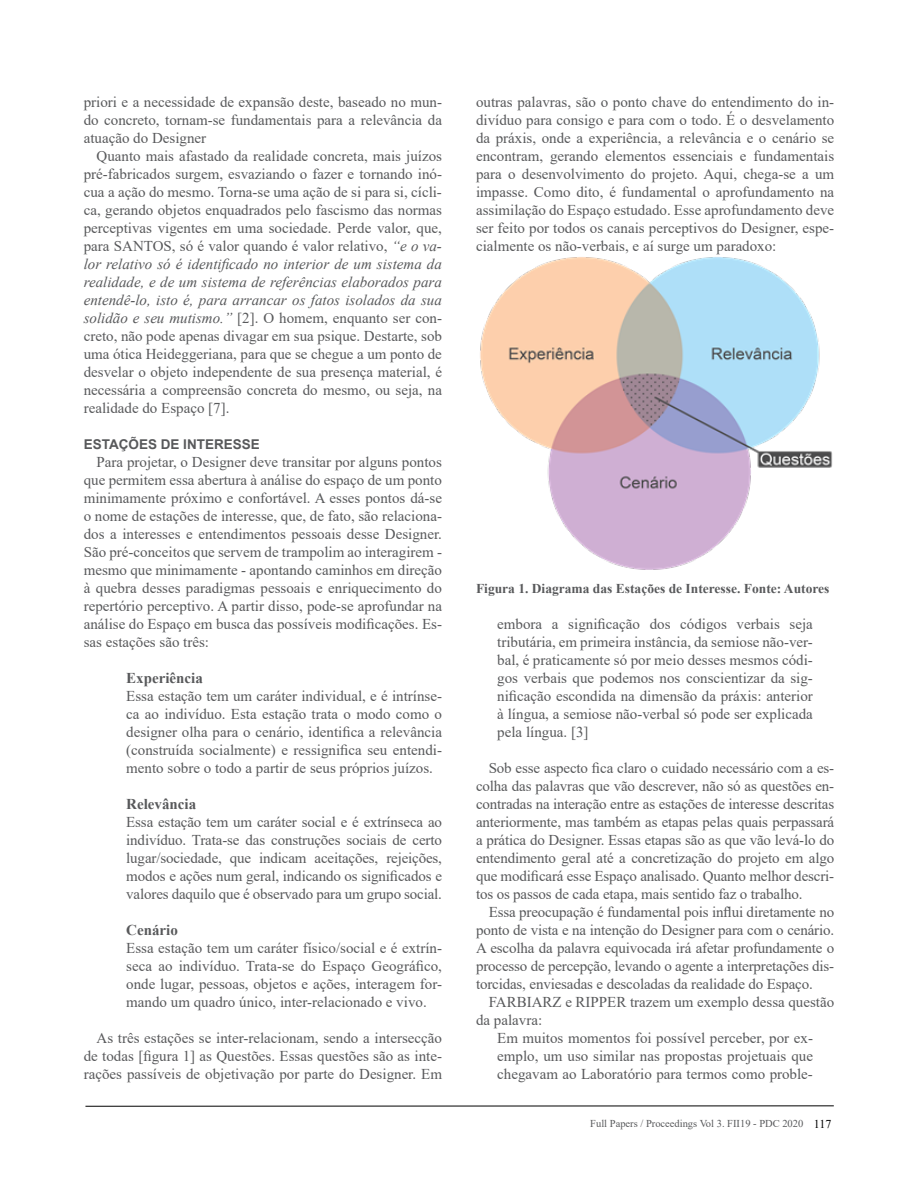
<style>
.page{position:relative;width:918px;height:1188px;background:#fff}
.page>*{position:absolute;margin:0;border:0;box-sizing:border-box;transform-origin:0 0}
.t1{font:15px/18px "Times New Roman";color:#58595b;text-align:justify}
.t2{font:700 15px "Times New Roman";color:#58595b}
.t3{font:700 13.5px "Times New Roman";color:#58595b}
.t4{font:700 13.5px "Arial";color:#58595b}
.t5{font:10.5px "Times New Roman";color:#58595b}
.s1{font-style:italic}
.s2{font-size:12px;color:#000}
</style>
<div class="page">
<hr style="left:85px;top:1106px;width:749px;height:1px;background:#000">
<img style="left:480px;top:257px;width:353px;height:313px">
<p class="t1" style="left:84px;top:93px;width:360px">priori e a necessidade de expansão deste, baseado no mun&shy;do concreto, tornam-se fundamentais para a relevância da atuação do Designer</p>
<p class="t1" style="left:84px;top:147px;width:360px;text-indent:13px">Quanto mais afastado da realidade concreta, mais juízos pré-fabricados surgem, esvaziando o fazer e tornando inó&shy;cua a ação do mesmo. Torna-se uma ação de si para si, cícli&shy;ca, gerando objetos enquadrados pelo fascismo das normas perceptivas vigentes em uma sociedade. Perde valor, que, para SANTOS, só é valor quando é valor relativo, <span class="s1">“e o va&shy;lor relativo só é identificado no interior de um sistema da realidade, e de um sistema de referências elaborados para entendê-lo, isto é, para arrancar os fatos isolados da sua solidão e seu mutismo.”</span> [2]. O homem, enquanto ser con&shy;creto, não pode apenas divagar em sua psique. Destarte, sob uma ótica Heideggeriana, para que se chegue a um ponto de desvelar o objeto independente de sua presença material, é necessária a compreensão concreta do mesmo, ou seja, na realidade do Espaço [7].</p>
<p class="t4" style="left:84px;top:437px;width:178px">ESTAÇÕES DE INTERESSE</p>
<p class="t1" style="left:84px;top:453px;width:360px;text-indent:13px">Para projetar, o Designer deve transitar por alguns pontos que permitem essa abertura à análise do espaço de um ponto minimamente próximo e confortável. A esses pontos dá-se o nome de estações de interesse, que, de fato, são relaciona&shy;dos a interesses e entendimentos pessoais desse Designer.<br>São pré-conceitos que servem de trampolim ao interagirem - mesmo que minimamente - apontando caminhos em direção à quebra desses paradigmas pessoais e enriquecimento do repertório perceptivo. A partir disso, pode-se aprofundar na análise do Espaço em busca das possíveis modificações. Es&shy;sas estações são três:</p>
<p class="t2" style="left:126px;top:670px;width:78px">Experiência</p>
<p class="t1" style="left:126px;top:687px;width:317px">Essa estação tem um caráter individual, e é intrínse&shy;ca ao indivíduo. Esta estação trata o modo como o designer olha para o cenário, identifica a relevância (construída socialmente) e ressignifica seu entendi&shy;mento sobre o todo a partir de seus próprios juízos.</p>
<p class="t2" style="left:126px;top:796px;width:71px">Relevância</p>
<p class="t1" style="left:126px;top:813px;width:317px">Essa estação tem um caráter social e é extrínseca ao indivíduo. Trata-se das construções sociais de certo lugar/sociedade, que indicam aceitações, rejeições, modos e ações num geral, indicando os significados e valores daquilo que é observado para um grupo social.</p>
<p class="t2" style="left:126px;top:922px;width:53px">Cenário</p>
<p class="t1" style="left:126px;top:939px;width:317px">Essa estação tem um caráter físico/social e é extrín&shy;seca ao indivíduo. Trata-se do Espaço Geográfico, onde lugar, pessoas, objetos e ações, interagem for&shy;mando um quadro único, inter-relacionado e vivo.</p>
<p class="t1" style="left:84px;top:1029px;width:360px;text-indent:13px">As três estações se inter-relacionam, sendo a intersecção de todas [figura 1] as Questões. Essas questões são as inte&shy;rações passíveis de objetivação por parte do Designer. Em</p>
<p class="t1" style="left:476px;top:93px;width:360px">outras palavras, são o ponto chave do entendimento do in&shy;divíduo para consigo e para com o todo. É o desvelamento da práxis, onde a experiência, a relevância e o cenário se encontram, gerando elementos essenciais e fundamentais para o desenvolvimento do projeto. Aqui, chega-se a um impasse. Como dito, é fundamental o aprofundamento na assimilação do Espaço estudado. Esse aprofundamento deve ser feito por todos os canais perceptivos do Designer, espe&shy;cialmente os não-verbais, e aí surge um paradoxo:</p>
<p class="t3" style="left:476px;top:581px;width:355px">Figura 1. Diagrama das Estações de Interesse. Fonte: Autores</p>
<p class="t1" style="left:497px;top:615px;width:317px">embora a significação dos códigos verbais seja tributária, em primeira instância, da semiose não-ver&shy;bal, é praticamente só por meio desses mesmos códi&shy;gos verbais que podemos nos conscientizar da sig&shy;nificação escondida na dimensão da práxis: anterior à língua, a semiose não-verbal só pode ser explicada pela língua. [3]</p>
<p class="t1" style="left:476px;top:759px;width:360px;text-indent:13px">Sob esse aspecto fica claro o cuidado necessário com a es&shy;colha das palavras que vão descrever, não só as questões en&shy;contradas na interação entre as estações de interesse descritas anteriormente, mas também as etapas pelas quais perpassará a prática do Designer. Essas etapas são as que vão levá-lo do entendimento geral até a concretização do projeto em algo que modificará esse Espaço analisado. Quanto melhor descri&shy;tos os passos de cada etapa, mais sentido faz o trabalho.</p>
<p class="t1" style="left:476px;top:903px;width:360px;text-indent:13px">Essa preocupação é fundamental pois influi diretamente no ponto de vista e na intenção do Designer para com o cenário.<br>A escolha da palavra equivocada irá afetar profundamente o processo de percepção, levando o agente a interpretações dis&shy;torcidas, enviesadas e descoladas da realidade do Espaço.</p>
<p class="t1" style="left:476px;top:993px;width:360px;text-indent:13px">FARBIARZ e RIPPER trazem um exemplo dessa questão da palavra:</p>
<p class="t1" style="left:497px;top:1029px;width:317px">Em muitos momentos foi possível perceber, por ex&shy;emplo, um uso similar nas propostas projetuais que chegavam ao Laboratório para termos como proble-</p>
<p class="t5" style="left:590px;top:1117px;width:243px">Full Papers / Proceedings Vol 3. FII19 - PDC 2020 <span class="s2">117</span></p>
</div>
